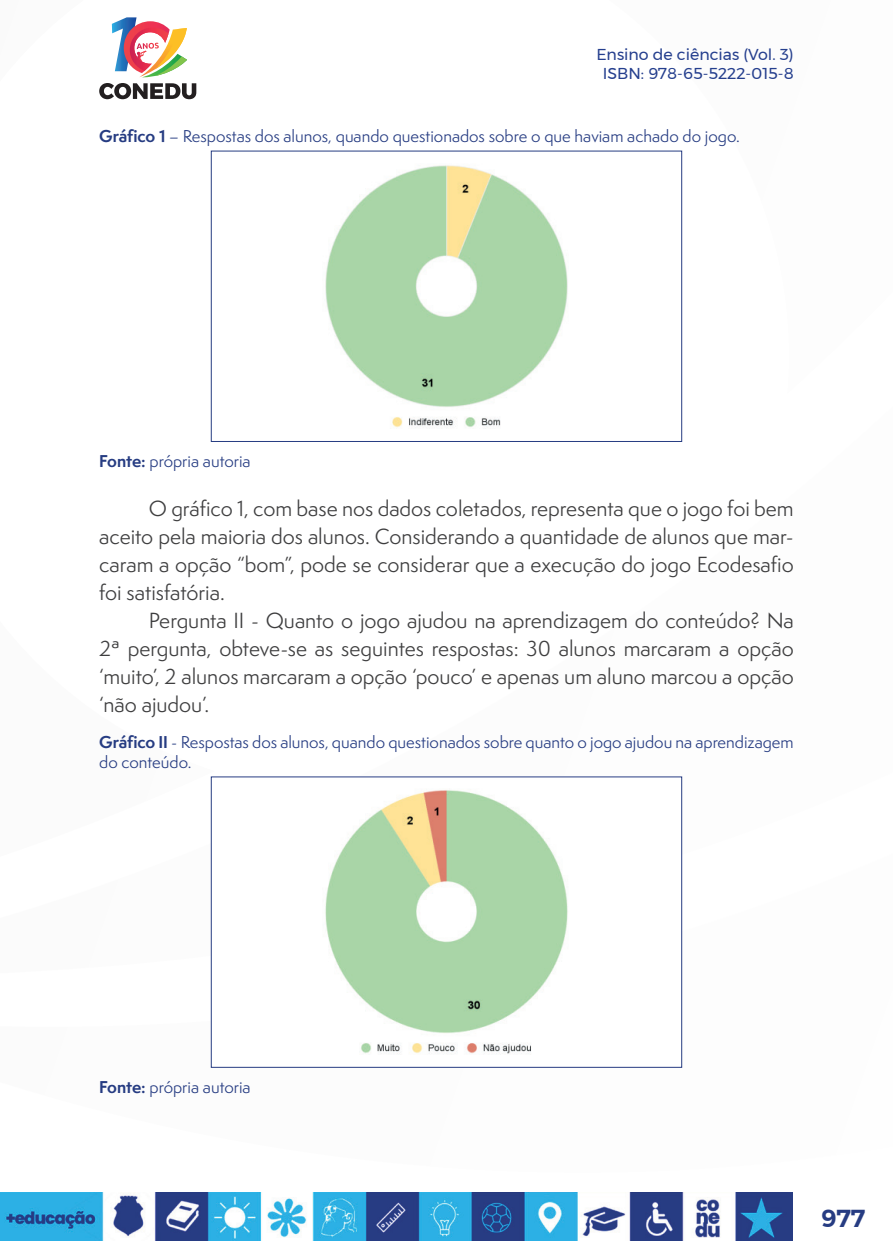
<style>
.page{position:relative;width:893px;height:1241px;background:#fff}
.page>*{position:absolute;margin:0;border:0;box-sizing:border-box;transform-origin:0 0}
.t1{font:600 24.5px "Montserrat";color:#263c82}
._7_CORPO{font:20.12px/28px "Semplicita Pro";color:#3e3e3f;text-align:justify}
._9_LEGENDAS{font:15.75px/20.1px "Semplicita Pro";color:#263c82}
.t2{font:15.75px/18.9px "Montserrat";color:#253f8e;text-align:center}
._13_FONTES{font:15.75px "Semplicita Pro";color:#263c82}
.s1{font-weight:700}
</style>
<div class="page">
<svg style="left:112px;top:17px;width:75px;height:60px"></svg>
<svg style="left:99px;top:83px;width:97px;height:16px"></svg>
<img style="left:0;top:1192px;width:793px;height:48px">
<img style="left:325px;top:165px;width:243px;height:264px">
<div style="left:211px;top:151px;width:471px;height:291px;border:1px solid #263c82"></div>
<img style="left:325px;top:790px;width:243px;height:265px">
<div style="left:211px;top:776px;width:471px;height:291px;border:1px solid #263c82"></div>
<p class="t2" style="left:596px;top:45px;width:199px">Ensino de ciências (Vol. 3)<br>ISBN: 978-65-5222-015-8</p>
<p class="_9_LEGENDAS" style="left:99px;top:126px;width:642px"><span class="s1">Gráfico 1</span> – Respostas dos alunos, quando questionados sobre o que haviam achado do jogo.</p>
<p class="_13_FONTES" style="left:99px;top:450px;width:153px"><span class="s1">Fonte:</span> própria autoria</p>
<p class="_7_CORPO" style="left:99px;top:494px;width:696px;text-indent:50px">O gráfico 1, com base nos dados coletados, representa que o jogo foi bem aceito pela ma ioria dos alunos. Considerando a quantidade de alunos que mar&shy;caram a opção “bom”, pode se considerar que a execução do jogo Ecodesafio foi satisfatória.</p>
<p class="_7_CORPO" style="left:99px;top:606px;width:696px;text-indent:50px">Pergunta II - Quanto o jogo ajudou na aprendizagem do conteúdo? Na 2ª pergunta, obteve-se as seguintes respostas: 30 alunos marcaram a opção ‘muito’, 2 alunos marcaram a opção ‘pouco’ e apenas um aluno marcou a opção ‘não ajudou’.</p>
<p class="_9_LEGENDAS" style="left:99px;top:731px;width:696px"><span class="s1">Gráfico II</span> - Respostas dos alunos, quando questionados sobre quanto o jogo ajudou na aprendizagem do conteúdo.</p>
<p class="_13_FONTES" style="left:99px;top:1075px;width:153px"><span class="s1">Fonte:</span> própria autoria</p>
<p class="t1" style="left:821px;top:1198px;width:45px">977</p>
</div>
